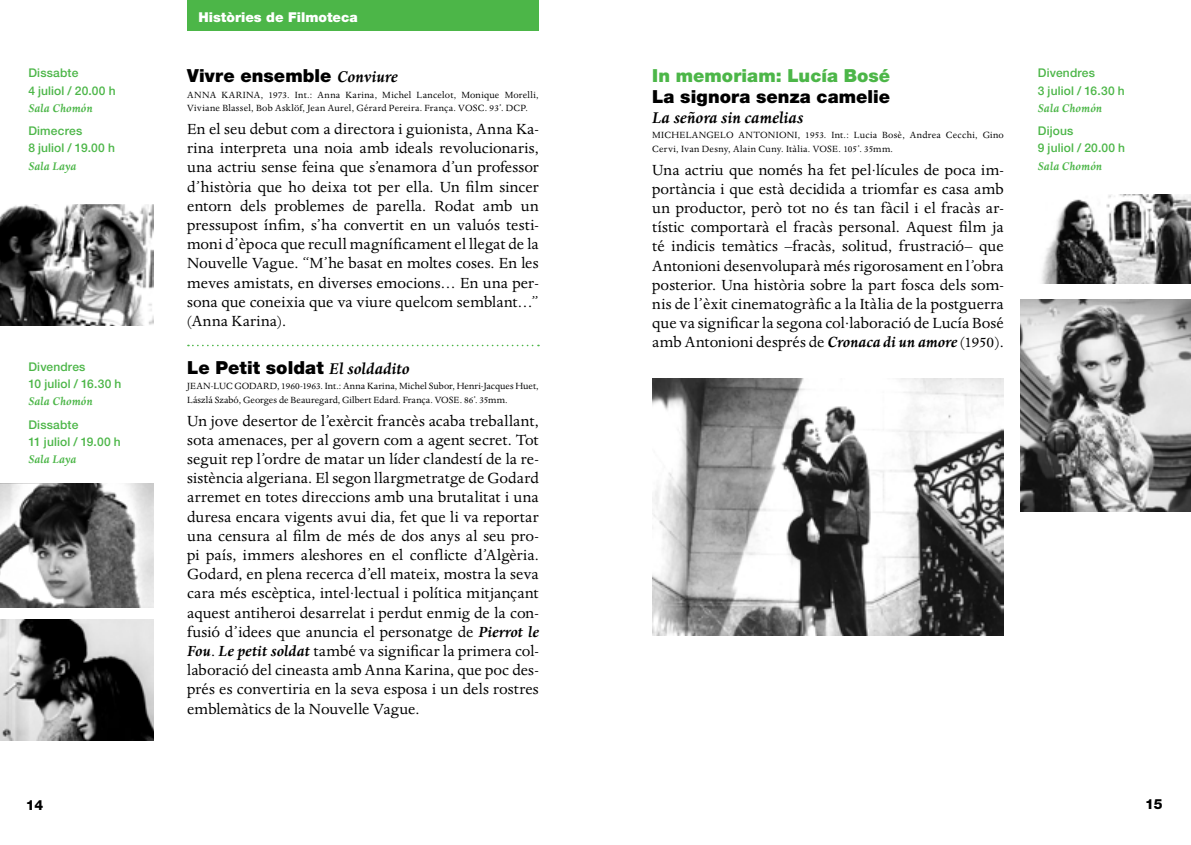
<style>
.page{position:relative;width:1191px;height:845px;background:#fff}
.page>*{position:absolute;margin:0;border:0;box-sizing:border-box;transform-origin:0 0}
.t1{font:900 18px "Helvetica Neue LT";letter-spacing:.005em;color:#000}
.t2{font:900 18px "Helvetica Neue LT";letter-spacing:.005em;color:#4cb648}
.t3{font:italic 700 18px "Dante";color:#000}
.t4{font:17px/19.2px "Dante";letter-spacing:.005em;color:#000;text-align:justify}
.t5{font:800 14px "Helvetica Neue LT";color:#000}
.t6{font:900 13.6px "Helvetica Neue LT";color:#fff}
.t7{font:italic 700 12.8px "Dante";letter-spacing:.01em;color:#4cb648}
.t8{font:500 12px/17.4px "Helvetica Neue LT";letter-spacing:.015em;color:#4cb648}
.t9{font:10.4px/13.6px "Dante";letter-spacing:.02em;color:#000}
.s1{font-family:"Dante";font-weight:700;font-style:italic}
.s2{font-weight:700;font-style:italic}
</style>
<div class="page">
<img style="left:1042px;top:195px;width:149px;height:88px">
<img style="left:1020px;top:300px;width:171px;height:211px">
<img style="left:652px;top:378px;width:351px;height:257px">
<div style="left:187px;top:0;width:352px;height:30px;background:#4cb648"></div>
<svg style="left:188px;top:345px;width:351px;height:1px"></svg>
<img style="left:0;top:204px;width:153px;height:121px">
<img style="left:0;top:483px;width:153px;height:124px">
<img style="left:0;top:619px;width:153px;height:121px">
<p class="t8" style="left:28px;top:64px;width:89px">Dissabte<br>4 juliol / 20.00 h</p>
<p class="t7" style="left:28px;top:101px;width:66px">Sala Chomón</p>
<p class="t8" style="left:28px;top:122px;width:88px">Dimecres<br>8 juliol / 19.00 h</p>
<p class="t7" style="left:28px;top:159px;width:49px">Sala Laya</p>
<p class="t8" style="left:28px;top:358px;width:94px">Divendres<br>10 juliol / 16.30 h</p>
<p class="t7" style="left:28px;top:394px;width:66px">Sala Chomón</p>
<p class="t8" style="left:28px;top:415px;width:94px">Dissabte<br>11 juliol / 19.00 h</p>
<p class="t7" style="left:28px;top:452px;width:49px">Sala Laya</p>
<p class="t6" style="left:198px;top:9px;width:161px">Històries de Filmoteca</p>
<p class="t1" style="left:187px;top:65px;width:212px">Vivre ensemble <span class="s1">Conviure</span></p>
<p class="t9" style="left:187px;top:88px;width:353px">ANNA KARINA, 1973. Int.: Anna Karina, Michel Lancelot, Monique Morelli,<br>Viviane Blassel, Bob Asklöf, Jean Aurel, Gérard Pereira. França. VOSC. 93’. DCP.</p>
<p class="t4" style="left:187px;top:120px;width:353px">En el seu debut com a directora i guionista, Anna Ka&shy;rina interpreta una noia amb ideals revolucionaris, una actriu sense feina que s’enamora d’un professor d’història que ho deixa tot per ella. Un film sincer entorn dels problemes de parella. Rodat amb un pressupost ínfim, s’ha convertit en un valuós testi&shy;moni d’època que recull magníficament el llegat de la Nouvelle Vague. “M’he basat en moltes coses. En les meves amistats, en diverses emocions… En una per&shy;sona que coneixia que va viure quelcom semblant…” (Anna Karina).</p>
<p class="t1" style="left:187px;top:356px;width:224px">Le Petit soldat <span class="s1">El soldadito</span></p>
<p class="t9" style="left:187px;top:380px;width:353px">JEAN-LUC GODARD, 1960-1963. Int.: Anna Karina, Michel Subor, Henri-Jacques Huet,<br>Lászlá Szabó, Georges de Beauregard, Gilbert Edard. França. VOSE. 86’. 35mm.</p>
<p class="t4" style="left:187px;top:411px;width:353px">Un jove desertor de l’exèrcit francès acaba treballant, sota amenaces, per al govern com a agent secret. Tot seguit rep l’ordre de matar un líder clandestí de la re&shy;sistència algeriana. El segon llargmetratge de Godard arremet en totes direccions amb una brutalitat i una duresa encara vigents avui dia, fet que li va reportar una censura al film de més de dos anys al seu pro&shy;pi país, immers aleshores en el conflicte d’Algèria.<br>Godard, en plena recerca d’ell mateix, mostra la seva cara més escèptica, intel·lectual i política mitjançant aquest antiheroi desarrelat i perdut enmig de la con&shy;fusió d’idees que anuncia el personatge de <span class="s2">Pierrot le Fou</span>. <span class="s2">Le petit soldat</span> també va significar la primera col· laboració del cineasta amb Anna Karina, que poc des&shy;prés es convertiria en la seva esposa i un dels rostres emblemàtics de la Nouvelle Vague.</p>
<p class="t2" style="left:652px;top:65px;width:239px">In memoriam: Lucía Bosé</p>
<p class="t1" style="left:652px;top:86px;width:239px">La signora senza camelie</p>
<p class="t3" style="left:652px;top:107px;width:153px">La señora sin camelias</p>
<p class="t9" style="left:652px;top:129px;width:353px">MICHELANGELO ANTONIONI, 1953. Int.: Lucia Bosè, Andrea Cecchi, Gino<br>Cervi, Ivan Desny, Alain Cuny. Itàlia. VOSE. 105’. 35mm.</p>
<p class="t4" style="left:652px;top:160px;width:353px">Una actriu que només ha fet pel·lícules de poca im&shy;portància i que està decidida a triomfar es casa amb un productor, però tot no és tan fàcil i el fracàs ar&shy;tístic comportarà el fracàs personal. Aquest film ja té indicis temàtics –fracàs, solitud, frustració– que Antonioni desenvoluparà més rigorosament en l’obra posterior. Una història sobre la part fosca dels som&shy;nis de l’èxit cinematogràfic a la Itàlia de la postguerra que va significar la segona col·laboració de Lucía Bosé amb Antonioni després de <span class="s2">Cronaca di un amore</span> (1950).</p>
<p class="t8" style="left:1037px;top:64px;width:88px">Divendres<br>3 juliol / 16.30 h</p>
<p class="t7" style="left:1037px;top:101px;width:66px">Sala Chomón</p>
<p class="t8" style="left:1037px;top:122px;width:89px">Dijous<br>9 juliol / 20.00 h</p>
<p class="t7" style="left:1037px;top:159px;width:66px">Sala Chomón</p>
<p class="t5" style="left:26px;top:796px;width:19px">14</p>
<p class="t5" style="left:1145px;top:795px;width:19px">15</p>
</div>
